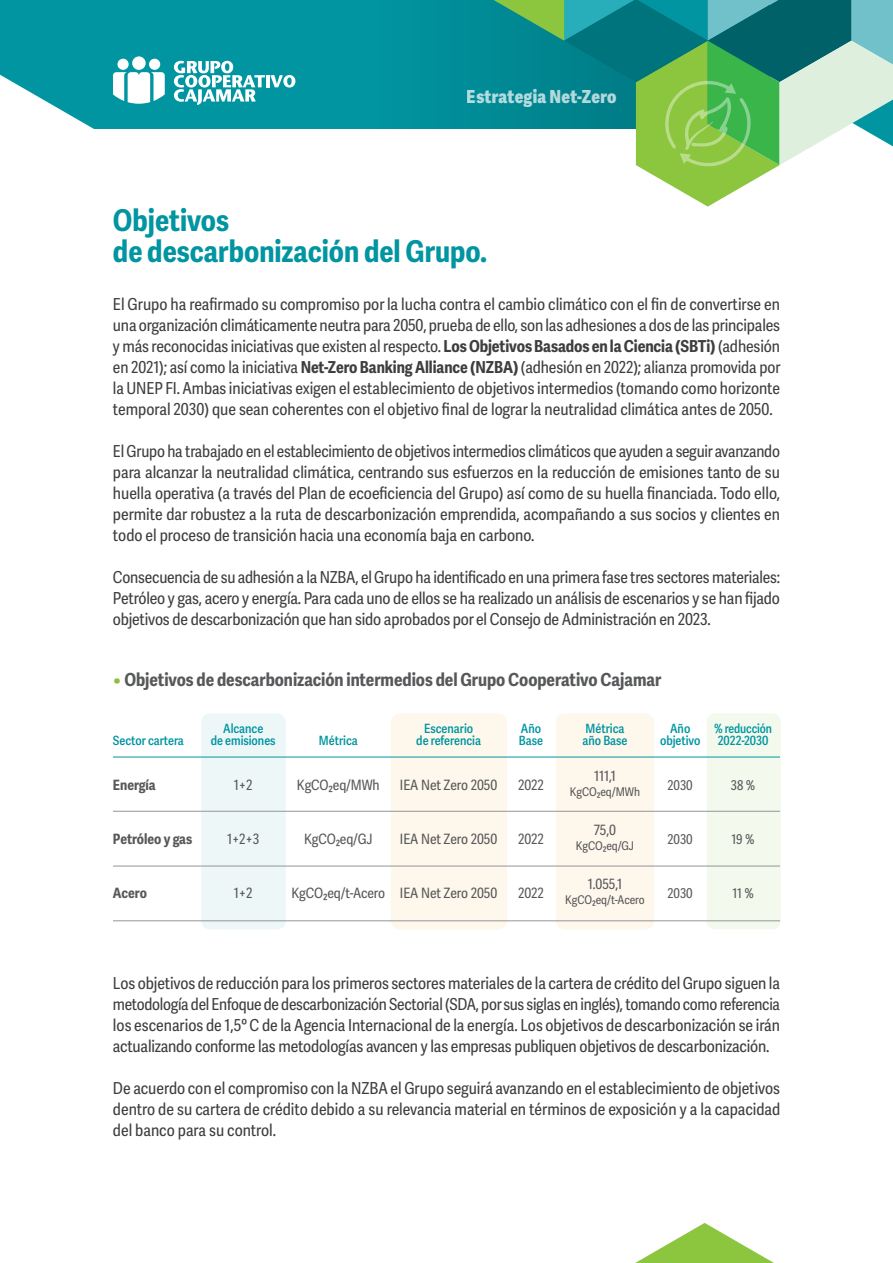
<style>
.page{position:relative;width:893px;height:1263px;background:#fff}
.page>*{position:absolute;margin:0;border:0;box-sizing:border-box;transform-origin:0 0}
.t1{font:700 30px/31.5px "Adelle Sans Cnd";color:#0095a1}
.t2{font:700 18px "Adelle Sans Cnd";color:#57585a}
.t3{font:800 18px "Adelle Sans Cnd";letter-spacing:.015em;color:#fff}
.t4{font:16.5px/21px "Adelle Sans Cnd";letter-spacing:-.01em;color:#3e3e3f;text-align:justify}
.t5{font:14.25px "Adelle Sans Cnd";color:#57585a}
.t6{font:700 14.25px "Adelle Sans Cnd";color:#57585a}
.t7{font:13.5px "Adelle Sans Cnd";color:#57585a}
.t8{font:600 12.75px/12px "Adelle Sans Cnd";color:#0095a1;text-align:center}
.t9{font:600 12.75px/12px "Adelle Sans Cnd";color:#0095a1;scale:.96 1}
.t10{font:12px "Adelle Sans Cnd";color:#57585a}
.s1{font-weight:700}
.s2{color:#89c13f}
</style>
<div class="page">
<div style="left:0;top:0;width:770px;height:128px;background:#0095a1"></div>
<div style="left:201px;top:713px;width:85px;height:216px;background:#eef7f8;border-radius:9px"></div>
<div style="left:391px;top:713px;width:116px;height:216px;background:#fef7ec;border-radius:9px"></div>
<div style="left:556px;top:713px;width:98px;height:216px;background:#fef7ec;border-radius:9px"></div>
<div style="left:707px;top:713px;width:74px;height:216px;background:#f3f9ec;border-radius:9px"></div>
<hr style="left:113px;top:811px;width:667px;height:1px;background:#939598">
<hr style="left:113px;top:866px;width:667px;height:1px;background:#939598">
<hr style="left:113px;top:757px;width:667px;height:1px;background:#0095a1">
<hr style="left:113px;top:920px;width:667px;height:1px;background:#939598">
<svg style="left:635px;top:1223px;width:139px;height:40px"></svg>
<div style="left:132px;top:56px;width:14px;height:14px;background:#fff;border-radius:50%"></div>
<div style="left:117px;top:59px;width:12px;height:11px;background:#fff;border-radius:50%"></div>
<div style="left:149px;top:59px;width:11px;height:11px;background:#fff;border-radius:50%"></div>
<svg style="left:113px;top:72px;width:52px;height:32px"></svg>
<svg style="left:174px;top:61px;width:121px;height:44px"></svg>
<svg style="left:493px;top:0;width:400px;height:207px"></svg>
<svg style="left:0;top:74px;width:97px;height:55px"></svg>
<p class="t3" style="left:467px;top:85px;width:151px">Estrategia Net-Zero</p>
<h1 class="t1" style="left:113px;top:205px;width:376px">Objetivos<br>de descarbonización del Grupo.</h1>
<p class="t4" style="left:113px;top:294px;width:669px">El Grupo ha reafirmado su compromiso por la lucha contra el cambio climático con el fin de convertirse en una organización climáticamente neutra para 2050, prueba de ello, son las adhesiones a dos de las principales y más reconocidas iniciativas que existen al respecto. <span class="s1">Los Objetivos Basados en la Ciencia (SBTi)</span> (adhesión en 2021); así como la iniciativa <span class="s1">Net-Zero Banking Alliance (NZBA)</span> (adhesión en 2022); alianza promovida por la UNEP FI. Ambas iniciativas exigen el establecimiento de objetivos intermedios (tomando como horizonte temporal 2030) que sean coherentes con el objetivo final de lograr la neutralidad climática antes de 2050.</p>
<p class="t4" style="left:113px;top:441px;width:669px">El Grupo ha trabajado en el establecimiento de objetivos intermedios climáticos que ayuden a seguir avanzando para alcanzar la neutralidad climática, centrando sus esfuerzos en la reducción de emisiones tanto de su huella operativa (a través del Plan de ecoeficiencia del Grupo) así como de su huella financiada. Todo ello, permite dar robustez a la ruta de descarbonización emprendida, acompañando a sus socios y clientes en todo el proceso de transición hacia una economía baja en carbono.</p>
<p class="t4" style="left:113px;top:567px;width:669px">Consecuencia de su adhesión a la NZBA, el Grupo ha identificado en una primera fase tres sectores materiales:<br>Petróleo y gas, acero y energía. Para cada uno de ellos se ha realizado un análisis de escenarios y se han fijado objetivos de descarbonización que han sido aprobados por el Consejo de Administración en 2023.</p>
<p class="t2" style="left:113px;top:669px;width:550px"><span class="s2">•</span> Objetivos de descarbonización intermedios del Grupo Cooperativo Cajamar</p>
<p class="t8" style="left:113px;top:734px;width:73px">Sector cartera</p>
<p class="t6" style="left:113px;top:776px;width:44px">Energía</p>
<p class="t8" style="left:211px;top:723px;width:66px">Alcance<br>de emisiones</p>
<p class="t5" style="left:234px;top:776px;width:20px">1+2</p>
<p class="t8" style="left:319px;top:734px;width:40px">Métrica</p>
<p class="t5" style="left:297px;top:776px;width:84px">KgCO₂eq/MWh</p>
<p class="t8" style="left:416px;top:723px;width:66px">Escenario<br>de referencia</p>
<p class="t5" style="left:400px;top:776px;width:99px">IEA Net Zero 2050</p>
<p class="t8" style="left:519px;top:723px;width:26px;text-align:left">Año<br>Base</p>
<p class="t5" style="left:518px;top:776px;width:27px">2022</p>
<p class="t6" style="left:113px;top:830px;width:81px">Petróleo y gas</p>
<p class="t5" style="left:227px;top:830px;width:34px">1+2+3</p>
<p class="t5" style="left:304px;top:830px;width:70px">KgCO₂eq/GJ</p>
<p class="t5" style="left:400px;top:830px;width:99px">IEA Net Zero 2050</p>
<p class="t5" style="left:518px;top:830px;width:27px">2022</p>
<p class="t6" style="left:113px;top:884px;width:36px">Acero</p>
<p class="t5" style="left:234px;top:884px;width:20px">1+2</p>
<p class="t5" style="left:292px;top:884px;width:95px">KgCO₂eq/t-Acero</p>
<p class="t5" style="left:400px;top:884px;width:99px">IEA Net Zero 2050</p>
<p class="t5" style="left:518px;top:884px;width:27px">2022</p>
<p class="t8" style="left:582px;top:723px;width:46px;text-align:left">Métrica año Base</p>
<p class="t5" style="left:594px;top:767px;width:23px">111,1</p>
<p class="t10" style="left:570px;top:784px;width:72px">KgCO₂eq/MWh</p>
<p class="t5" style="left:594px;top:821px;width:24px">75,0</p>
<p class="t10" style="left:576px;top:838px;width:60px">KgCO₂eq/GJ</p>
<p class="t5" style="left:588px;top:875px;width:36px">1.055,1</p>
<p class="t10" style="left:565px;top:892px;width:81px">KgCO₂eq/t-Acero</p>
<p class="t8" style="left:660px;top:723px;width:42px">Año objetivo</p>
<p class="t7" style="left:668px;top:777px;width:27px">2030</p>
<p class="t9" style="left:714px;top:723px;width:62px">% reducción<br>2022-2030</p>
<p class="t7" style="left:731px;top:777px;width:26px">38 %</p>
<p class="t7" style="left:668px;top:831px;width:27px">2030</p>
<p class="t7" style="left:731px;top:831px;width:25px">19 %</p>
<p class="t7" style="left:668px;top:885px;width:27px">2030</p>
<p class="t7" style="left:732px;top:885px;width:23px">11 %</p>
<p class="t4" style="left:113px;top:973px;width:669px">Los objetivos de reducción para los primeros sectores materiales de la cartera de crédito del Grupo siguen la metodología del Enfoque de descarbonización Sectorial (SDA, por sus siglas en inglés), tomando como referencia los escenarios de 1,5º C de la Agencia Internacional de la energía. Los objetivos de descarbonización se irán actualizando conforme las metodologías avancen y las empresas publiquen objetivos de descarbonización.</p>
<p class="t4" style="left:113px;top:1078px;width:669px">De acuerdo con el compromiso con la NZBA el Grupo seguirá avanzando en el establecimiento de objetivos dentro de su cartera de crédito debido a su relevancia material en términos de exposición y a la capacidad del banco para su control.</p>
</div>
